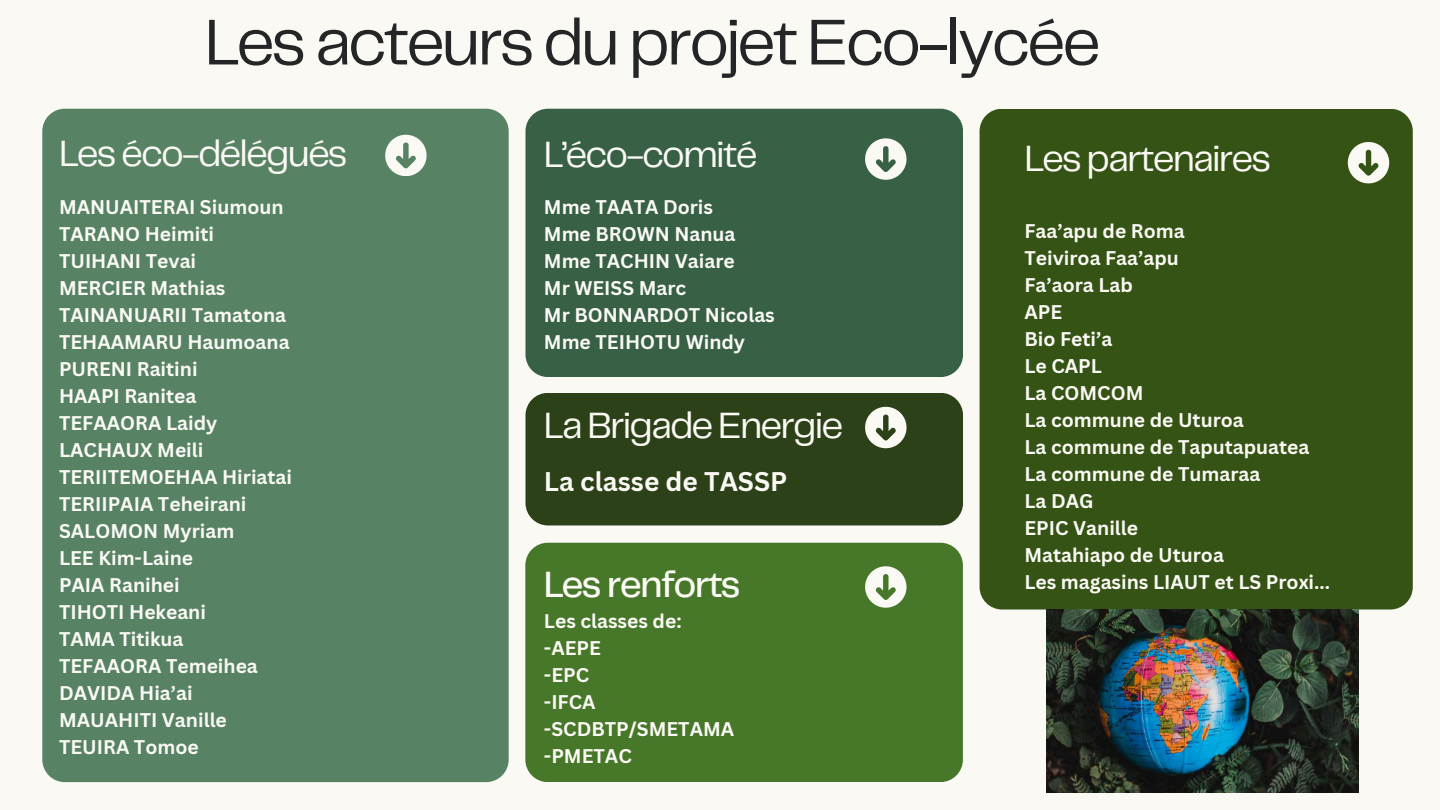
<style>
.page{position:relative;width:1440px;height:810px;background:#faf9f4}
.page>*{position:absolute;margin:0;border:0;box-sizing:border-box;transform-origin:0 0}
.t1{font:67.1px "Telegraf";letter-spacing:-.05em;color:#242526}
.t2{font:38px "Telegraf";letter-spacing:-.05em;color:#faf9f4}
.t3{font:500 38px "Telegraf";letter-spacing:-.05em;color:#faf9f4}
.t4{font:700 26.3px "Canva Sans";color:#faf9f4}
.t5{font:700 19.3px/27px "Canva Sans";color:#faf9f4}
</style>
<div class="page">
<div style="left:42px;top:109px;width:467px;height:673px;background:#578264;border-radius:22px"></div>
<div style="left:980px;top:109px;width:433px;height:501px;background:#355315;border-radius:22px"></div>
<svg style="left:385px;top:135px;width:41px;height:41px"></svg>
<svg style="left:1348px;top:142px;width:41px;height:41px"></svg>
<div style="left:525px;top:109px;width:438px;height:268px;background:#376045;border-radius:22px"></div>
<svg style="left:865px;top:138px;width:41px;height:42px"></svg>
<div style="left:525px;top:393px;width:438px;height:132px;background:#2d4119;border-radius:22px"></div>
<svg style="left:865px;top:407px;width:41px;height:41px"></svg>
<div style="left:525px;top:543px;width:438px;height:239px;background:#477729;border-radius:22px"></div>
<svg style="left:865px;top:566px;width:41px;height:42px"></svg>
<img style="left:1047px;top:610px;width:312px;height:183px">
<h1 class="t1" style="left:205px;top:13px;width:898px">Les acteurs du projet Eco-lycée</h1>
<h2 class="t2" style="left:59px;top:137px;width:290px">Les éco-délégués</h2>
<p class="t5" style="left:59px;top:193px;width:235px">MANUAITERAI Siumoun<br>TARANO Heimiti<br>TUIHANI Tevai<br>MERCIER Mathias<br>TAINANUARII Tamatona<br>TEHAAMARU Haumoana<br>PURENI Raitini<br>HAAPI Ranitea<br>TEFAAORA Laidy<br>LACHAUX Meili<br>TERIITEMOEHAA Hiriatai<br>TERIIPAIA Teheirani<br>SALOMON Myriam<br>LEE Kim-Laine<br>PAIA Ranihei<br>TIHOTI Hekeani<br>TAMA Titikua<br>TEFAAORA Temeihea<br>DAVIDA Hia’ai<br>MAUAHITI Vanille<br>TEUIRA Tomoe</p>
<h2 class="t2" style="left:544px;top:139px;width:215px">L’éco-comité</h2>
<h2 class="t2" style="left:1024px;top:142px;width:248px">Les partenaires</h2>
<p class="t5" style="left:544px;top:193px;width:232px">Mme TAATA Doris<br>Mme BROWN Nanua<br>Mme TACHIN Vaiare<br>Mr WEISS Marc<br>Mr BONNARDOT Nicolas<br>Mme TEIHOTU Windy</p>
<p class="t5" style="left:1024px;top:217px;width:307px">Faa’apu de Roma<br>Teiviroa Faa’apu<br>Fa’aora Lab<br>APE<br>Bio Feti’a<br>Le CAPL<br>La COMCOM<br>La commune de Uturoa<br>La commune de Taputapuatea<br>La commune de Tumaraa<br>La DAG<br>EPIC Vanille<br>Matahiapo de Uturoa<br>Les magasins LIAUT et LS Proxi...</p>
<h2 class="t2" style="left:544px;top:409px;width:301px">La Brigade Energie</h2>
<h3 class="t4" style="left:544px;top:463px;width:245px">La classe de TASSP</h3>
<h2 class="t3" style="left:544px;top:568px;width:198px">Les renforts</h2>
<p class="t5" style="left:544px;top:607px;width:192px">Les classes de: -AEPE<br>-EPC<br>-IFCA -SCDBTP/SMETAMA -PMETAC</p>
</div>
